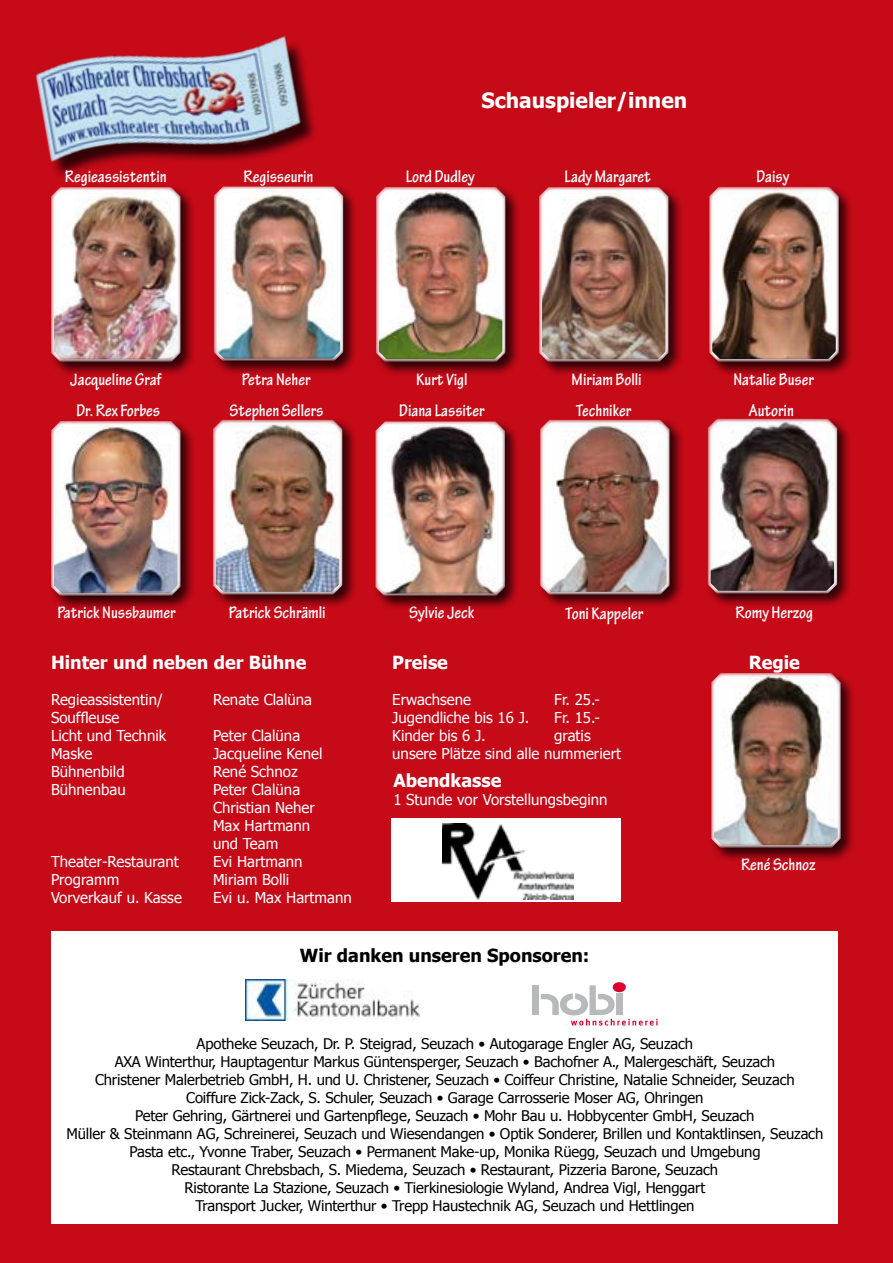
<style>
.page{position:relative;width:893px;height:1263px;background:#c60a18}
.page>*{position:absolute;margin:0;border:0;box-sizing:border-box;transform-origin:0 0}
.t1{font:700 21px "Tahoma";color:#fff}
.t2{font:700 condensed 18px "Tekton Pro";color:#fff}
.t3{font:700 18px "Tahoma";color:#fff}
.t4{font:700 18px "Tahoma";color:#000}
.t5{font:15px/18px "Tahoma";color:#fff}
.t6{font:14.7px/18px "Tahoma";letter-spacing:-.01em;color:#000;text-align:center}
</style>
<div class="page">
<div style="left:52px;top:931px;width:786px;height:293px;background:#fff"></div>
<div style="left:708px;top:185px;width:145px;height:191px;background:#000;opacity:.75"></div>
<img style="left:708px;top:184px;width:132px;height:178px">
<div style="left:392px;top:819px;width:229px;height:83px;background:#fff"></div>
<img style="left:442px;top:824px;width:132px;height:76px">
<div style="left:38px;top:40px;width:280px;height:141px;background:#000;opacity:.75"></div>
<img style="left:24px;top:19px;width:288px;height:161px">
<img style="left:246px;top:979px;width:173px;height:41px">
<div style="left:533px;top:985px;width:6px;height:30px;background:#b7b9ba"></div>
<svg style="left:541px;top:982px;width:117px;height:43px"></svg>
<div style="left:211px;top:418px;width:146px;height:190px;background:#000;opacity:.75"></div>
<img style="left:211px;top:417px;width:133px;height:178px">
<div style="left:706px;top:417px;width:145px;height:190px;background:#000;opacity:.75"></div>
<img style="left:706px;top:416px;width:133px;height:178px">
<div style="left:374px;top:420px;width:145px;height:190px;background:#000;opacity:.75"></div>
<img style="left:374px;top:419px;width:132px;height:178px">
<div style="left:212px;top:185px;width:145px;height:190px;background:#000;opacity:.75"></div>
<img style="left:212px;top:184px;width:133px;height:178px">
<div style="left:49px;top:185px;width:146px;height:191px;background:#000;opacity:.75"></div>
<img style="left:50px;top:184px;width:132px;height:179px">
<div style="left:49px;top:419px;width:146px;height:191px;background:#000;opacity:.75"></div>
<img style="left:50px;top:418px;width:132px;height:178px">
<div style="left:374px;top:185px;width:146px;height:191px;background:#000;opacity:.75"></div>
<img style="left:374px;top:184px;width:133px;height:178px">
<div style="left:537px;top:185px;width:146px;height:191px;background:#000;opacity:.75"></div>
<img style="left:537px;top:184px;width:133px;height:179px">
<div style="left:709px;top:671px;width:146px;height:191px;background:#000;opacity:.75"></div>
<img style="left:710px;top:670px;width:132px;height:178px">
<div style="left:538px;top:418px;width:146px;height:190px;background:#000;opacity:.75"></div>
<img style="left:539px;top:417px;width:132px;height:178px">
<p class="t2" style="left:65px;top:166px;width:103px">Regieassistentin</p>
<p class="t2" style="left:243px;top:166px;width:71px">Regisseurin</p>
<h1 class="t1" style="left:481px;top:86px;width:207px">Schauspieler/innen</h1>
<p class="t2" style="left:406px;top:166px;width:70px">Lord Dudley</p>
<p class="t2" style="left:564px;top:166px;width:88px">Lady Margaret</p>
<p class="t2" style="left:756px;top:166px;width:34px">Daisy</p>
<p class="t2" style="left:70px;top:369px;width:93px">Jacqueline Graf</p>
<p class="t2" style="left:242px;top:369px;width:70px">Petra Neher</p>
<p class="t2" style="left:416px;top:369px;width:53px">Kurt Vigl</p>
<p class="t2" style="left:572px;top:369px;width:71px">Miriam Bolli</p>
<p class="t2" style="left:733px;top:369px;width:82px">Natalie Buser</p>
<p class="t2" style="left:77px;top:400px;width:85px">Dr. Rex Forbes</p>
<p class="t2" style="left:230px;top:400px;width:95px">Stephen Sellers</p>
<p class="t2" style="left:399px;top:400px;width:87px">Diana Lassiter</p>
<p class="t2" style="left:576px;top:400px;width:57px">Techniker</p>
<p class="t2" style="left:749px;top:400px;width:47px">Autorin</p>
<p class="t2" style="left:57px;top:602px;width:120px">Patrick Nussbaumer</p>
<p class="t2" style="left:229px;top:602px;width:98px">Patrick Schrämli</p>
<p class="t2" style="left:409px;top:602px;width:67px">Sylvie Jeck</p>
<p class="t2" style="left:566px;top:603px;width:79px">Toni Kappeler</p>
<p class="t2" style="left:735px;top:602px;width:79px">Romy Herzog</p>
<p class="t3" style="left:51px;top:649px;width:257px">Hinter und neben der Bühne</p>
<p class="t5" style="left:51px;top:689px;width:113px">Regieassistentin/</p>
<p class="t5" style="left:213px;top:689px;width:101px">Renate Clalüna</p>
<p class="t5" style="left:51px;top:707px;width:117px">Souffleuse<br>Licht und Technik</p>
<p class="t5" style="left:213px;top:725px;width:89px">Peter Clalüna</p>
<p class="t5" style="left:51px;top:743px;width:43px">Maske</p>
<p class="t5" style="left:213px;top:743px;width:111px">Jacqueline Kenel</p>
<p class="t5" style="left:51px;top:761px;width:75px">Bühnenbild</p>
<p class="t5" style="left:213px;top:761px;width:86px">René Schnoz</p>
<p class="t5" style="left:51px;top:779px;width:76px">Bühnenbau</p>
<p class="t5" style="left:213px;top:779px;width:103px">Peter Clalüna<br>Christian Neher<br>Max Hartmann und Team</p>
<p class="t5" style="left:51px;top:851px;width:129px">Theater-Restaurant</p>
<p class="t5" style="left:213px;top:851px;width:91px">Evi Hartmann</p>
<p class="t5" style="left:51px;top:869px;width:70px">Programm</p>
<p class="t5" style="left:213px;top:869px;width:78px">Miriam Bolli</p>
<p class="t5" style="left:51px;top:887px;width:132px">Vorverkauf u. Kasse</p>
<p class="t5" style="left:213px;top:887px;width:140px">Evi u. Max Hartmann</p>
<p class="t3" style="left:392px;top:649px;width:57px">Preise</p>
<p class="t5" style="left:392px;top:689px;width:80px">Erwachsene</p>
<p class="t5" style="left:554px;top:689px;width:47px">Fr. 25.-</p>
<p class="t5" style="left:392px;top:707px;width:139px">Jugendliche bis 16 J.</p>
<p class="t5" style="left:554px;top:707px;width:47px">Fr. 15.-</p>
<p class="t5" style="left:392px;top:725px;width:95px">Kinder bis 6 J.</p>
<p class="t5" style="left:392px;top:725px;width:230px;text-indent:162px">gratis unsere Plätze sind alle nummeriert</p>
<p class="t3" style="left:393px;top:767px;width:110px">Abendkasse</p>
<p class="t5" style="left:393px;top:789px;width:216px">1 Stunde vor Vorstellungsbeginn</p>
<p class="t3" style="left:749px;top:649px;width:53px">Regie</p>
<p class="t2" style="left:741px;top:854px;width:76px">René Schnoz</p>
<p class="t4" style="left:300px;top:943px;width:291px">Wir danken unseren Sponsoren:</p>
<p class="t6" style="left:67px;top:1034px;width:758px">Apotheke Seuzach, Dr. P. Steigrad, Seuzach • Autogarage Engler AG, Seuzach<br>AXA Winterthur, Hauptagentur Markus Güntensperger, Seuzach • Bachofner A., Malergeschäft, Seuzach<br>Christener Malerbetrieb GmbH, H. und U. Christener, Seuzach • Coiffeur Christine, Natalie Schneider, Seuzach<br>Coiffure Zick-Zack, S. Schuler, Seuzach • Garage Carrosserie Moser AG, Ohringen<br>Peter Gehring, Gärtnerei und Gartenpflege, Seuzach • Mohr Bau u. Hobbycenter GmbH, Seuzach<br>Müller &amp; Steinmann AG, Schreinerei, Seuzach und Wiesendangen • Optik Sonderer, Brillen und Kontaktlinsen, Seuzach Pasta etc., Yvonne Traber, Seuzach • Permanent Make-up, Monika Rüegg, Seuzach und Umgebung<br>Restaurant Chrebsbach, S. Miedema, Seuzach • Restaurant, Pizzeria Barone, Seuzach<br>Ristorante La Stazione, Seuzach • Tierkinesiologie Wyland, Andrea Vigl, Henggart<br>Transport Jucker, Winterthur • Trepp Haustechnik AG, Seuzach und Hettlingen</p>
</div>
